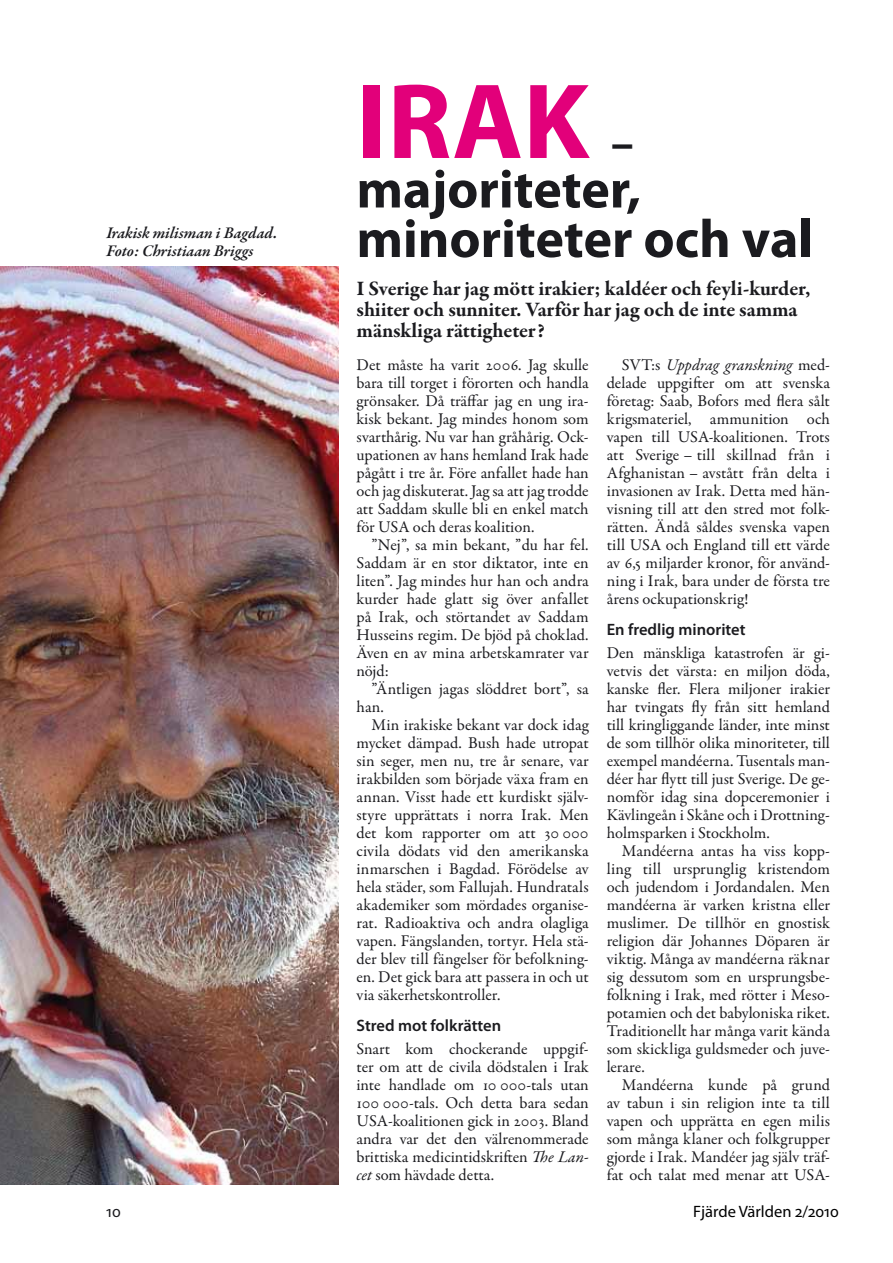
<style>
.page{position:relative;width:893px;height:1263px;background:#fff}
.page>*{position:absolute;margin:0;border:0;box-sizing:border-box;transform-origin:0 0}
.t1{font:700 108px "Myriad Pro";color:#e2007a}
.t2{font:700 54px/49.5px "Myriad Pro";color:#1b1b1f}
.t3{font:700 21px/21px "Garamond Premr Pro";letter-spacing:-.005em;color:#1b1b1f}
.t4{font:16.5px/18px "Garamond Premr Pro";color:#1b1b1f;text-align:justify}
.t5{font:italic 600 16.5px/18px "Garamond Premr Pro";color:#1b1b1f}
.t6{font:600 16.5px "Myriad Pro";color:#1b1b1f}
.t7{font:16.5px "Myriad Pro";color:#000}
.t8{font:16.5px "Myriad Pro";color:#1b1b1f}
.s1{font-size:45px;color:#1b1b1f}
.s2{font-style:italic}
</style>
<div class="page">
<img style="left:0;top:266px;width:339px;height:919px">
<p class="t5" style="left:106px;top:224px;width:172px">Irakisk milisman i Bagdad.<br>Foto: Christiaan Briggs</p>
<h1 class="t1" style="left:357px;top:51px;width:279px">IRAK <span class="s1">–</span></h1>
<h2 class="t2" style="left:357px;top:163px;width:458px">majoriteter, minoriteter och val</h2>
<p class="t3" style="left:357px;top:278px;width:455px">I Sverige har jag mött irakier; kaldéer och feyli-kurder, shiiter och sunniter. Varför har jag och de inte samma mänskliga rättigheter?</p>
<p class="t4" style="left:357px;top:356px;width:234px">Det måste ha varit 2006. Jag skulle bara till torget i förorten och handla grönsaker. Då träffar jag en ung ira&shy;kisk bekant. Jag mindes honom som svarthårig. Nu var han gråhårig. Ock&shy;upationen av hans hemland Irak hade pågått i tre år. Före anfallet hade han och jag diskuterat. Jag sa att jag trodde att Saddam skulle bli en enkel match för USA och deras koalition.</p>
<p class="t4" style="left:357px;top:536px;width:234px;text-indent:15px">”Nej”, sa min bekant, ”du har fel.<br>Saddam är en stor diktator, inte en liten”. Jag mindes hur han och andra kurder hade glatt sig över anfallet på Irak, och störtandet av Saddam Husseins regim. De bjöd på choklad.<br>Även en av mina arbetskamrater var nöjd:</p>
<p class="t4" style="left:357px;top:680px;width:234px;text-indent:15px">”Äntligen jagas slöddret bort”, sa han.</p>
<p class="t4" style="left:357px;top:716px;width:234px;text-indent:15px">Min irakiske bekant var dock idag mycket dämpad. Bush hade utropat sin seger, men nu, tre år senare, var irakbilden som började växa fram en annan. Visst hade ett kurdiskt själv&shy;styre upprättats i norra Irak. Men det kom rapporter om att 30 000 civila dödats vid den amerikanska inmarschen i Bagdad. Förödelse av hela städer, som Fallujah. Hundratals akademiker som mördades organise&shy;rat. Radioaktiva och andra olagliga vapen. Fängslanden, tortyr. Hela stä&shy;der blev till fängelser för befolkning&shy;en. Det gick bara att passera in och ut via säkerhetskontroller.</p>
<p class="t6" style="left:357px;top:1015px;width:146px">Stred mot folkrätten</p>
<p class="t4" style="left:357px;top:1040px;width:234px">Snart kom chockerande uppgif&shy;ter om att de civila dödstalen i Irak inte handlade om 10 000-tals utan 100 000-tals. Och detta bara sedan USA-koalitionen gick in 2003. Bland andra var det den välrenommerade brittiska medicintidskriften <span class="s2">The Lan&shy;cet</span> som hävdade detta.</p>
<p class="t4" style="left:607px;top:356px;width:225px;text-indent:15px">SVT:s <span class="s2">Uppdrag granskning</span> med&shy;delade uppgifter om att svenska företag: Saab, Bofors med flera sålt krigsmateriel, ammunition och vapen till USA-koalitionen. Trots att Sverige – till skillnad från i Afghanistan – avstått från delta i invasionen av Irak. Detta med hän&shy;visning till att den stred mot folk&shy;rätten. Ändå såldes svenska vapen till USA och England till ett värde av 6,5 miljarder kronor, för använd&shy;ning i Irak, bara under de första tre årens ockupationskrig!</p>
<p class="t6" style="left:607px;top:619px;width:140px">En fredlig minoritet</p>
<p class="t4" style="left:607px;top:644px;width:225px">Den mänskliga katastrofen är gi&shy;vetvis det värsta: en miljon döda, kanske fler. Flera miljoner irakier har tvingats fly från sitt hemland till kringliggande länder, inte minst de som tillhör olika minoriteter, till exempel mandéerna. Tusentals man&shy;déer har flytt till just Sverige. De ge&shy;nomför idag sina dopceremonier i Kävlingeån i Skåne och i Drottning&shy;holmsparken i Stockholm.</p>
<p class="t4" style="left:607px;top:842px;width:225px;text-indent:15px">Mandéerna antas ha viss kopp&shy;ling till ursprunglig kristendom och judendom i Jordandalen. Men mandéerna är varken kristna eller muslimer. De tillhör en gnostisk religion där Johannes Döparen är viktig. Många av mandéerna räknar sig dessutom som en ursprungsbe&shy;folkning i Irak, med rötter i Meso&shy;potamien och det babyloniska riket.<br>Traditionellt har många varit kända som skickliga guldsmeder och juve&shy;lerare.</p>
<p class="t4" style="left:607px;top:1076px;width:225px;text-indent:15px">Mandéerna kunde på grund av tabun i sin religion inte ta till vapen och upprätta en egen milis som många klaner och folkgrupper gjorde i Irak. Mandéer jag själv träf&shy;fat och talat med menar att USA-</p>
<p class="t8" style="left:106px;top:1202px;width:16px">10</p>
<p class="t7" style="left:693px;top:1202px;width:147px">Fjärde Världen 2/2010</p>
</div>
